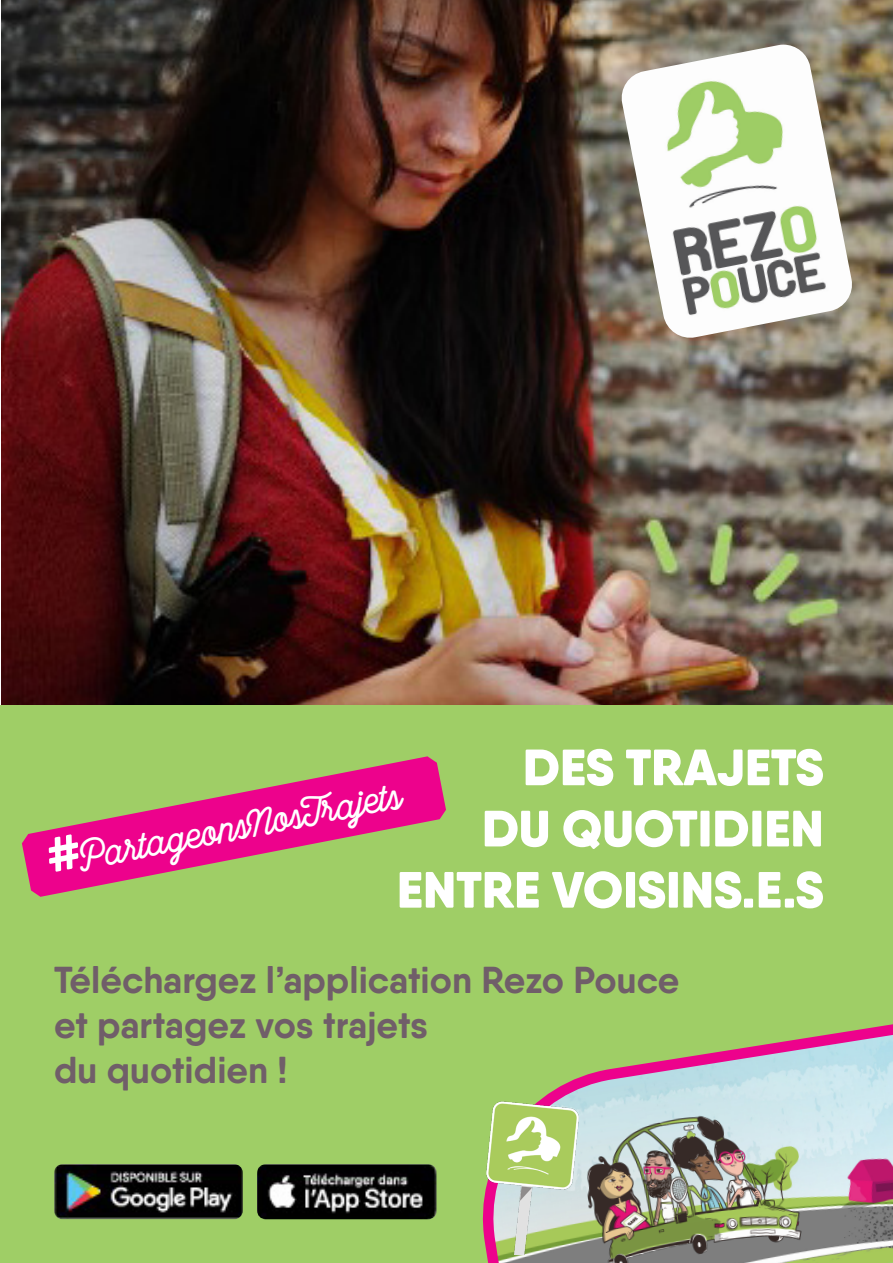
<style>
.page{position:relative;width:893px;height:1263px;background:#fff}
.page>*{position:absolute;margin:0;border:0;box-sizing:border-box;transform-origin:0 0}
.t1{font:900 51px "Qanelas Soft";color:#fff}
.t2{font:700 38.25px "Local Brewery Two";color:#fff}
.t3{font:700 37.5px "Qanelas Soft";color:#705e69}
.s1{font-family:"Qanelas Soft";font-size:56.55px}
</style>
<div class="page">
<img style="left:1px;top:0;width:892px;height:706px">
<div style="left:0;top:706px;width:893px;height:557px;background:#9fce66"></div>
<img style="left:619px;top:45px;width:235px;height:295px">
<img style="left:54px;top:1164px;width:189px;height:55px">
<img style="left:257px;top:1164px;width:180px;height:55px">
<svg style="left:486px;top:1024px;width:407px;height:239px;background:#b7a7af"></svg>
<img style="left:522px;top:1024px;width:328px;height:239px">
<img style="left:482px;top:1045px;width:109px;height:210px">
<svg style="left:22px;top:756px;width:424px;height:141px"></svg>
<p class="t1" style="left:523px;top:734px;width:302px">DES TRAJETS</p>
<p class="t1" style="left:482px;top:795px;width:343px">DU QUOTIDIEN</p>
<p class="t1" style="left:397px;top:857px;width:428px">ENTRE VOISINS.E.S</p>
<p class="t2" style="left:43px;top:841px;width:361px;rotate:-11deg"><span class="s1">#</span>PartageonsNosTrajets</p>
<p class="t3" style="left:54px;top:957px;width:627px">Téléchargez l’application Rezo Pouce</p>
<p class="t3" style="left:54px;top:1002px;width:376px">et partagez vos trajets</p>
<p class="t3" style="left:54px;top:1047px;width:235px">du quotidien !</p>
</div>
